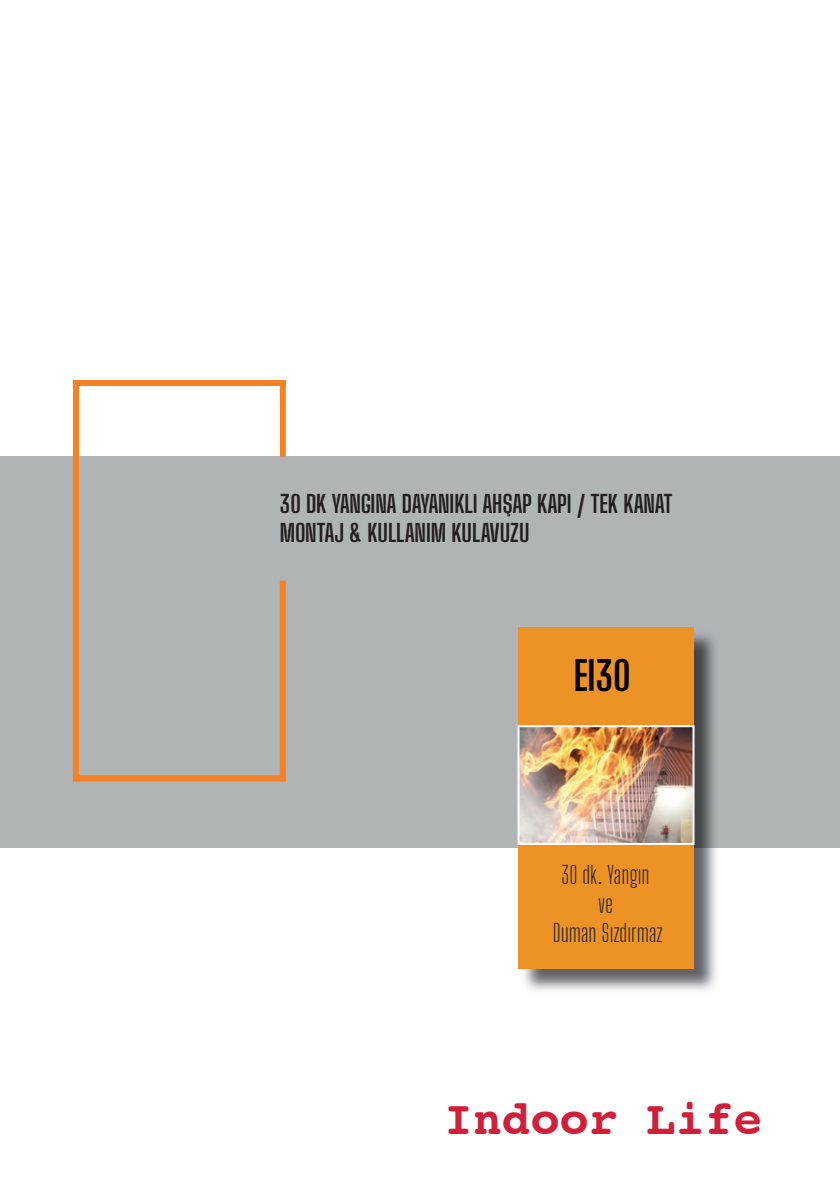
<style>
.page{position:relative;width:840px;height:1191px;background:#fff}
.page>*{position:absolute;margin:0;border:0;box-sizing:border-box;transform-origin:0 0}
.t1{font:700 48px "Courier 10 Pitch BT";color:#d31e39}
.t2{font:700 40px "Big Shoulders Display";color:#000}
.t3{font:700 24px/28.8px "Big Shoulders Display";letter-spacing:-.01em;color:#231f20}
.t4{font:300 24px/28.8px "Big Shoulders Display";color:#231f20;text-align:center}
</style>
<div class="page">
<div style="left:0;top:456px;width:839px;height:392px;background:#b1b4b4"></div>
<div style="left:280px;top:380px;width:6px;height:76px;background:#f58125"></div>
<div style="left:73px;top:380px;width:213px;height:6px;background:#f58125"></div>
<div style="left:73px;top:380px;width:6px;height:401px;background:#f58125"></div>
<div style="left:73px;top:775px;width:213px;height:6px;background:#f58125"></div>
<div style="left:280px;top:580px;width:6px;height:201px;background:#f58125"></div>
<img style="left:521px;top:630px;width:195px;height:361px">
<div style="left:518px;top:627px;width:175px;height:341px;background:#ed9325"></div>
<img style="left:520px;top:728px;width:171px;height:114px">
<div style="left:517px;top:725px;width:177px;height:120px;border:2px solid #fff"></div>
<p class="t3" style="left:280px;top:489px;width:394px">30 DK YANGINA DAYANIKLI AHŞAP KAPI / TEK KANAT<br>MONTAJ &amp; KULLANIM KULAVUZU</p>
<h2 class="t2" style="left:573px;top:648px;width:59px">EI30</h2>
<p class="t4" style="left:552px;top:861px;width:112px">30 dk. Yangın<br>ve<br>Duman Sızdırmaz</p>
<h1 class="t1" style="left:444px;top:1091px;width:319px">Indoor Life</h1>
</div>
